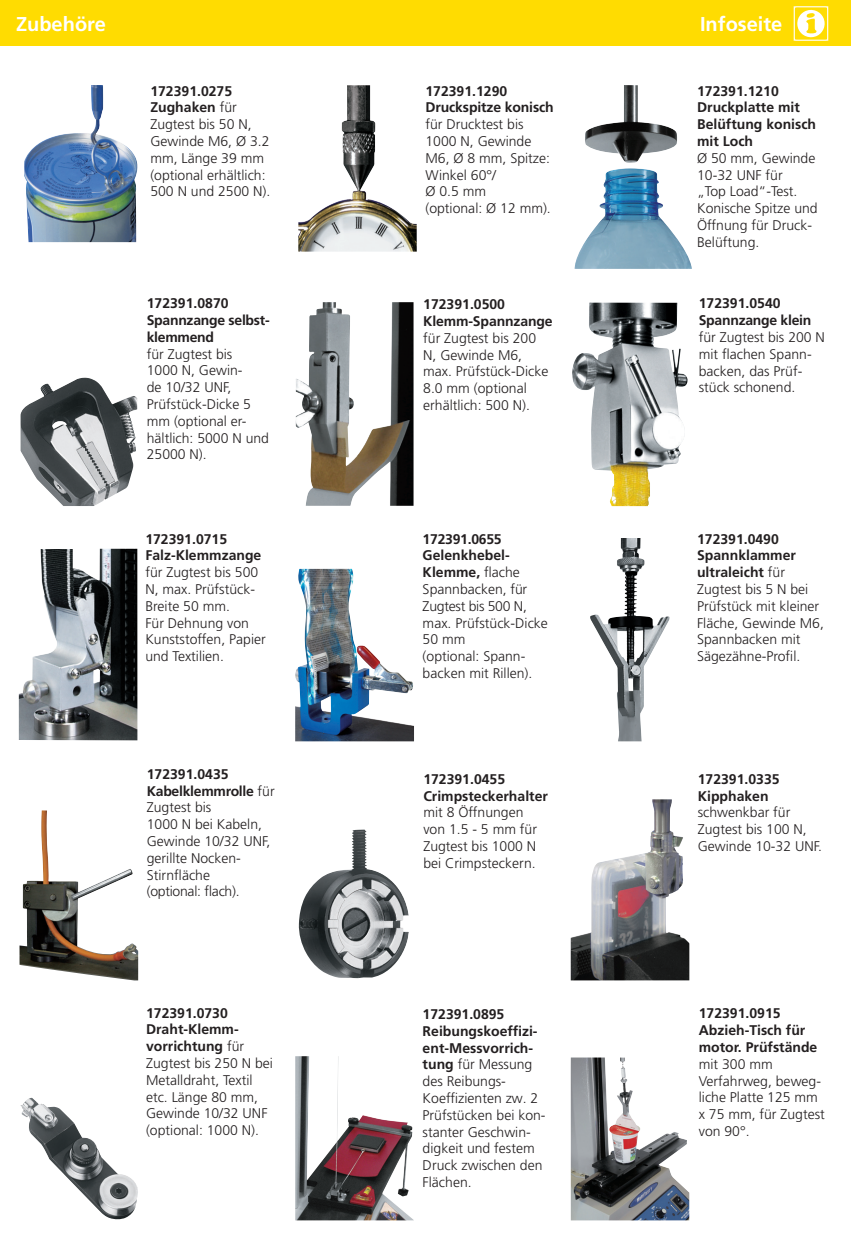
<style>
.page{position:relative;width:851px;height:1239px;background:#fff}
.page>*{position:absolute;margin:0;border:0;box-sizing:border-box;transform-origin:0 0}
.t1{font:700 20px "Frutiger LT Pro";color:#fff}
.t2{font:300 14px/16.8px "Frutiger LT Pro";color:#231f20}
.t3{font:700 14px/16.8px "Frutiger LT Pro";color:#231f20}
.t4{font:700 14px/16.8px "Frutiger LT Pro";letter-spacing:-.02em;color:#231f20}
.s1{font-weight:700}
</style>
<div class="page">
<div style="left:0;top:0;width:850px;height:45px;background:#ffdc01"></div>
<svg style="left:793px;top:6px;width:35px;height:35px"></svg>
<img style="left:24px;top:85px;width:114px;height:157px">
<img style="left:574px;top:85px;width:117px;height:184px">
<img style="left:298px;top:85px;width:118px;height:167px">
<img style="left:296px;top:302px;width:117px;height:204px">
<img style="left:572px;top:303px;width:116px;height:203px">
<img style="left:21px;top:379px;width:74px;height:127px">
<img style="left:590px;top:538px;width:80px;height:203px">
<img style="left:295px;top:569px;width:119px;height:172px">
<img style="left:19px;top:549px;width:118px;height:191px">
<img style="left:20px;top:810px;width:118px;height:170px">
<img style="left:570px;top:799px;width:119px;height:181px">
<img style="left:299px;top:829px;width:110px;height:149px">
<img style="left:295px;top:1056px;width:118px;height:164px">
<img style="left:570px;top:1057px;width:119px;height:163px">
<img style="left:20px;top:1098px;width:118px;height:121px">
<h1 class="t1" style="left:16px;top:12px;width:91px">Zubehöre</h1>
<h1 class="t1" style="left:700px;top:12px;width:84px">Infoseite</h1>
<p class="t2" style="left:150px;top:82px;width:121px"><span class="s1">172391.0275<br>Zughaken</span> für<br>Zugtest bis 50 N,<br>Gewinde M6, Ø 3.2 mm, Länge 39 mm (optional erhältlich:<br>500 N und 2500 N).</p>
<p class="t3" style="left:425px;top:82px;width:130px">172391.1290<br>Druckspitze konisch</p>
<p class="t2" style="left:425px;top:116px;width:127px">für Drucktest bis<br>1000 N, Gewinde<br>M6, Ø 8 mm, Spitze:<br>Winkel 60°/<br>Ø 0.5 mm<br>(optional: Ø 12 mm).</p>
<p class="t4" style="left:147px;top:295px;width:124px">172391.0870<br>Spannzange selbst&shy;klemmend</p>
<p class="t2" style="left:147px;top:345px;width:124px">für Zugtest bis<br>1000 N, Gewin-<br>de 10/32 UNF,<br>Prüfstück-Dicke 5 mm (optional er&shy;hältlich: 5000 N und<br>25000 N).</p>
<p class="t3" style="left:423px;top:296px;width:131px">172391.0500<br>Klemm-Spannzange</p>
<p class="t2" style="left:423px;top:330px;width:127px">für Zugtest bis 200<br>N, Gewinde M6, max. Prüfstück-Dicke<br>8.0 mm (optional erhältlich: 500 N).</p>
<p class="t3" style="left:697px;top:82px;width:120px">172391.1210<br>Druckplatte mit<br>Belüftung konisch mit Loch</p>
<p class="t2" style="left:697px;top:150px;width:122px">Ø 50 mm, Gewinde<br>10-32 UNF für<br>„Top Load“-Test.<br>Konische Spitze und<br>Öffnung für Druck-<br>Belüftung.</p>
<p class="t4" style="left:698px;top:295px;width:114px">172391.0540<br>Spannzange klein</p>
<p class="t2" style="left:698px;top:329px;width:128px">für Zugtest bis 200 N mit flachen Spann&shy;backen, das Prüf&shy;stück schonend.</p>
<p class="t3" style="left:145px;top:530px;width:117px">172391.0715<br>Falz-Klemmzange</p>
<p class="t2" style="left:145px;top:564px;width:122px">für Zugtest bis 500<br>N, max. Prüfstück-<br>Breite 50 mm.<br>Für Dehnung von<br>Kunststoffen, Papier und Textilien.</p>
<p class="t2" style="left:422px;top:530px;width:127px"><span class="s1">172391.0655<br>Gelenkhebel-<br>Klemme,</span> flache<br>Spannbacken, für<br>Zugtest bis 500 N, max. Prüfstück-Dicke<br>50 mm<br>(optional: Spann&shy;backen mit Rillen).</p>
<p class="t2" style="left:697px;top:530px;width:128px"><span class="s1">172391.0490<br>Spannklammer ultraleicht</span> für<br>Zugtest bis 5 N bei<br>Prüfstück mit kleiner<br>Fläche, Gewinde M6,<br>Spannbacken mit<br>Sägezähne-Profil.</p>
<p class="t2" style="left:147px;top:766px;width:129px"><span class="s1">172391.0435<br>Kabelklemmrolle</span> für<br>Zugtest bis<br>1000 N bei Kabeln,<br>Gewinde 10/32 UNF, gerillte Nocken-<br>Stirnfläche<br>(optional: flach).</p>
<p class="t3" style="left:423px;top:770px;width:126px">172391.0455<br>Crimpsteckerhalter</p>
<p class="t2" style="left:423px;top:804px;width:115px">mit 8 Öffnungen von 1.5 - 5 mm für<br>Zugtest bis 1000 N bei Crimpsteckern.</p>
<p class="t2" style="left:146px;top:1004px;width:128px"><span class="s1">172391.0730<br>Draht-Klemm&shy;vorrichtung</span> für<br>Zugtest bis 250 N bei<br>Metalldraht, Textil etc. Länge 80 mm,<br>Gewinde 10/32 UNF (optional: 1000 N).</p>
<p class="t2" style="left:422px;top:1006px;width:124px"><span class="s1">172391.0895<br>Reibungskoeffizi&shy;ent-Messvorrich&shy;tung</span> für Messung des Reibungs-<br>Koeffizienten zw. 2<br>Prüfstücken bei kon&shy;stanter Geschwin&shy;digkeit und festem<br>Druck zwischen den<br>Flächen.</p>
<p class="t3" style="left:697px;top:770px;width:83px">172391.0335<br>Kipphaken</p>
<p class="t2" style="left:697px;top:804px;width:126px">schwenkbar für<br>Zugtest bis 100 N,<br>Gewinde 10-32 UNF.</p>
<p class="t3" style="left:698px;top:1005px;width:120px">172391.0915<br>Abzieh-Tisch für motor. Prüfstände</p>
<p class="t2" style="left:698px;top:1055px;width:128px">mit 300 mm<br>Verfahrweg, beweg&shy;liche Platte 125 mm x 75 mm, für Zugtest von 90°.</p>
</div>
